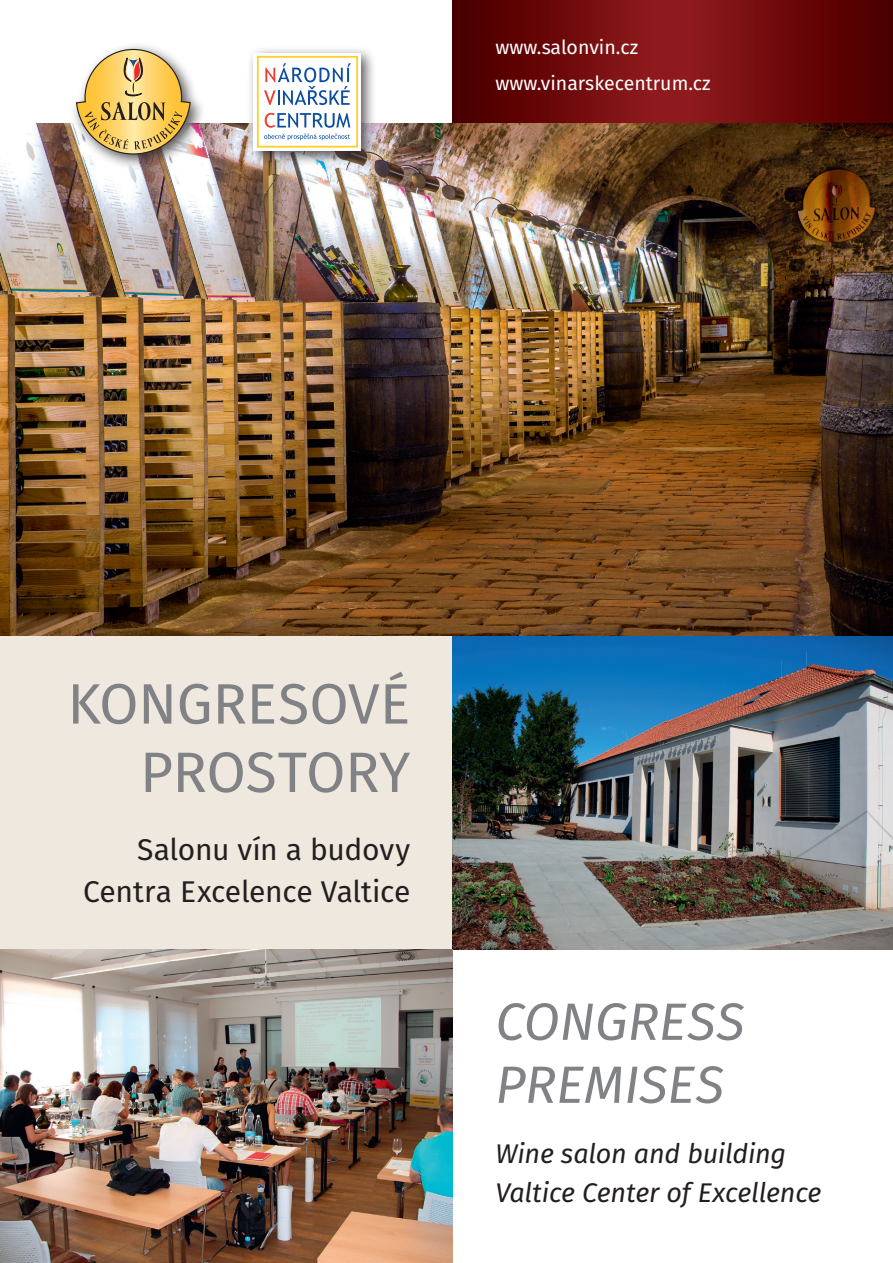
<style>
.page{position:relative;width:893px;height:1263px;background:#fff}
.page>*{position:absolute;margin:0;border:0;box-sizing:border-box;transform-origin:0 0}
.t1{font:57px/68.4px "Fira Sans";letter-spacing:-.005em;color:#808285;text-align:right}
.t2{font:italic 52.5px/63px "Fira Sans";letter-spacing:-.005em;color:#808285}
.t3{font:30px/42px "Fira Sans";letter-spacing:-.01em;color:#231f20;text-align:right}
.t4{font:italic 27px/39px "Fira Sans";letter-spacing:-.015em;color:#231f20}
.t5{font:19.5px/36px "Fira Sans";color:#fff}
</style>
<div class="page">
<svg style="left:453px;top:0;width:440px;height:124px;background:#6d0b0c"></svg>
<img style="left:0;top:124px;width:893px;height:513px">
<div style="left:247px;top:45px;width:130px;height:121px;background:#231f20;opacity:.75"></div>
<div style="left:254px;top:53px;width:107px;height:98px;background:linear-gradient(to right,#fefcf4,#fefdf5)"></div>
<div style="left:257px;top:56px;width:101px;height:92px;background:#fff;border:2px solid #fece21"></div>
<svg style="left:264px;top:63px;width:87px;height:42px"></svg>
<svg style="left:265px;top:113px;width:85px;height:15px"></svg>
<svg style="left:264px;top:134px;width:86px;height:6px"></svg>
<div style="left:69px;top:41px;width:137px;height:129px;background:#231f20;opacity:.75"></div>
<svg style="left:75px;top:48px;width:116px;height:107px;background:#ddc180"></svg>
<div style="left:0;top:637px;width:453px;height:312px;background:#eee8df"></div>
<img style="left:453px;top:637px;width:440px;height:312px">
<img style="left:0;top:949px;width:453px;height:314px">
<p class="t5" style="left:495px;top:29px;width:217px">www.salonvin.cz www.vinarskecentrum.cz</p>
<h1 class="t1" style="left:67px;top:668px;width:344px">Kongresové prostory</h1>
<p class="t3" style="left:83px;top:827px;width:329px">Salonu vín a budovy<br>Centra Excelence Valtice</p>
<h2 class="t2" style="left:495px;top:989px;width:251px">Congress premises</h2>
<p class="t4" style="left:495px;top:1133px;width:328px">Wine salon and building<br>Valtice Center of Excellence</p>
</div>
